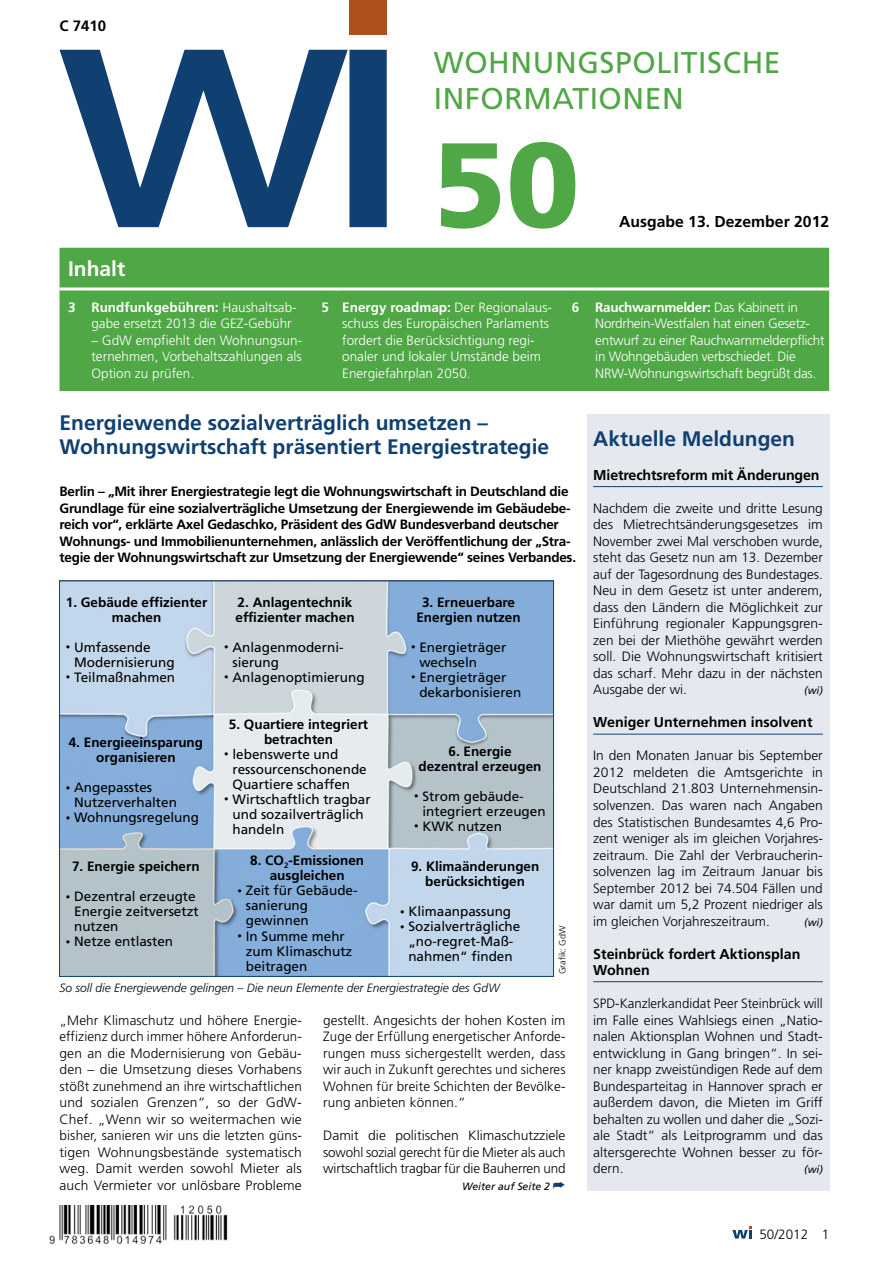
<style>
.page{position:relative;width:893px;height:1263px;background:#fff}
.page>*{position:absolute;margin:0;border:0;box-sizing:border-box;transform-origin:0 0}
.t1{font:900 120px "Frutiger";color:#50a746}
.t2{font:30px/36px "Frutiger";letter-spacing:.02em;color:#50a746}
.t3{font:700 21px/24px "Frutiger";color:#0f4071}
.t4{font:700 21px "Frutiger";color:#fff}
.t5{font:700 15.75px "Frutiger";color:#000}
.t6{font:700 15px "Frutiger";color:#000}
.t7{font:700 14.25px/16.5px "Frutiger";color:#000}
.t8{font:300 13.5px/16.5px "Frutiger";color:#000;text-align:justify}
.t9{font:13.5px/15px "Frutiger";color:#000}
.t10{font:700 13.5px/16.5px "Frutiger";letter-spacing:-.02em;color:#000}
.t11{font:300 13.5px/16.5px "Frutiger";color:#fff}
.t12{font:700 13.5px/15px "Frutiger";color:#000;text-align:center}
.t13{font:300 13.5px/16.5px "Frutiger";letter-spacing:-.02em;color:#fff}
.t14{font:italic 300 12px "Frutiger";color:#000}
.t15{font:italic 10.5px "Frutiger";color:#000}
.t16{font:300 9px "Frutiger";color:#000}
.s1{font-weight:700}
.s2{font-size:9px}
.s3{color:#0f4071}
</style>
<div class="page">
<img style="left:49px;top:1205px;width:179px;height:38px">
<div style="left:587px;top:414px;width:242px;height:777px;background:#e6e8f0"></div>
<hr style="left:593px;top:486px;width:230px;height:1px;background:#0f4071">
<hr style="left:593px;top:734px;width:230px;height:1px;background:#0f4071">
<hr style="left:593px;top:981px;width:230px;height:1px;background:#0f4071">
<svg style="left:732px;top:1226px;width:20px;height:12px"></svg>
<div style="left:60px;top:248px;width:769px;height:143px;background:#50a746"></div>
<hr style="left:60px;top:287px;width:23px;height:3px;background:#fff">
<hr style="left:83px;top:287px;width:238px;height:3px;background:#fff">
<hr style="left:321px;top:287px;width:21px;height:3px;background:#fff">
<hr style="left:342px;top:287px;width:230px;height:3px;background:#fff">
<hr style="left:572px;top:287px;width:23px;height:3px;background:#fff">
<hr style="left:595px;top:287px;width:234px;height:3px;background:#fff">
<svg style="left:60px;top:50px;width:327px;height:177px"></svg>
<div style="left:350px;top:0;width:37px;height:34px;background:#af4f1c"></div>
<img style="left:61px;top:582px;width:491px;height:393px">
<p class="t6" style="left:60px;top:17px;width:48px">C 7410</p>
<h3 class="t4" style="left:68px;top:257px;width:59px">Inhalt</h3>
<p class="t11" style="left:91px;top:299px;width:207px;text-indent:-23px"><span class="s1">3 Rundfunkgebühren:</span> Haushaltsab&shy;gabe ersetzt 2013 die GEZ-Gebühr</p>
<p class="t11" style="left:91px;top:332px;width:212px;text-align:justify">– GdW empfiehlt den Wohnungsun&shy;ternehmen, Vorbehaltszahlungen als Option zu prüfen.</p>
<h2 class="t2" style="left:434px;top:44px;width:348px">Wohnungspolitische<br>I nformationen</h2>
<h1 class="t1" style="left:433px;top:113px;width:148px">50</h1>
<p class="t5" style="left:619px;top:212px;width:212px">Ausgabe 13. Dezember 2012</p>
<p class="t11" style="left:342px;top:299px;width:211px;text-indent:-21px"><span class="s1">5 Energy roadmap:</span> Der Regionalaus&shy;schuss des Europäischen Parlaments fordert die Berücksichtigung regi&shy;onaler und lokaler Umstände beim Energiefahrplan 2050.</p>
<p class="t13" style="left:595px;top:299px;width:231px;text-indent:-23px"><span class="s1">6 Rauchwarnmelder:</span> Das Kabinett in Nordrhein-Westfalen hat einen Gesetz&shy;entwurf zu einer Rauchwarnmelderpflicht in Wohngebäuden verbschiedet. Die NRW-Wohnungswirtschaft begrüßt das.</p>
<h3 class="t3" style="left:60px;top:410px;width:491px">Energiewende sozialverträglich umsetzen –<br>Wohnungswirtschaft präsentiert Energiestrategie</h3>
<p class="t10" style="left:60px;top:483px;width:518px">Berlin – „Mit ihrer Energiestrategie legt die Wohnungswirtschaft in Deutschland die Grundlage für eine sozialverträgliche Umsetzung der Energiewende im Gebäudebe&shy;reich vor“, erklärte Axel Gedaschko, Präsident des GdW Bundesverband deutscher Wohnungs- und Immobilienunternehmen, anlässlich der Veröffentlichung der „Stra&shy;tegie der Wohnungswirtschaft zur Umsetzung der Energiewende“ seines Verbandes.</p>
<p class="t12" style="left:66px;top:595px;width:143px">1. Gebäude effizienter machen</p>
<p class="t9" style="left:74px;top:639px;width:102px;text-indent:-8px"><span class="s2">•</span> U mfassende<br>Modernisierung</p>
<p class="t9" style="left:66px;top:669px;width:111px"><span class="s2">•</span> Teilmaßnahmen</p>
<p class="t12" style="left:69px;top:735px;width:136px">4. Energieeinsparung organisieren</p>
<p class="t9" style="left:74px;top:780px;width:104px;text-indent:-8px"><span class="s2">•</span> Angepasstes<br>N utzerverhalten</p>
<p class="t9" style="left:66px;top:810px;width:135px"><span class="s2">•</span> Wohnungsregelung</p>
<p class="t12" style="left:72px;top:859px;width:129px">7. Energie speichern</p>
<p class="t9" style="left:74px;top:889px;width:126px;text-indent:-8px"><span class="s2">•</span> Dezentral erzeugte<br>E nergie zeitversetzt nutzen</p>
<p class="t9" style="left:66px;top:934px;width:109px"><span class="s2">•</span> N etze entlasten</p>
<p class="t12" style="left:236px;top:595px;width:121px;text-align:left">2. Anlagentechnik effizienter machen</p>
<p class="t9" style="left:233px;top:639px;width:113px;text-indent:-8px"><span class="s2">•</span> Anlagenmoderni&shy;sierung</p>
<p class="t9" style="left:224px;top:669px;width:142px"><span class="s2">•</span> Anlagenoptimierung</p>
<p class="t12" style="left:229px;top:716px;width:141px">5. Quartiere integriert betrachten</p>
<p class="t9" style="left:233px;top:746px;width:136px;text-indent:-8px"><span class="s2">•</span> lebenswerte und ressourcenschonende<br>Quartiere schaffen</p>
<p class="t9" style="left:233px;top:791px;width:140px;text-indent:-8px"><span class="s2">•</span> Wirtschaftlich tragbar und sozailverträglich handeln</p>
<p class="t12" style="left:250px;top:853px;width:115px">8. CO<sub>2</sub>-Emissionen ausgleichen</p>
<p class="t9" style="left:246px;top:883px;width:113px;text-indent:-8px"><span class="s2">•</span> Zeit für Gebäude&shy;sanierung gewinnen</p>
<p class="t9" style="left:246px;top:928px;width:108px;text-indent:-8px"><span class="s2">•</span> In Summe mehr zum Klimaschutz beitragen</p>
<p class="t12" style="left:416px;top:595px;width:106px">3. Erneuerbare<br>Energien nutzen</p>
<p class="t9" style="left:419px;top:639px;width:89px;text-indent:-8px"><span class="s2">•</span> Energieträger wechseln</p>
<p class="t9" style="left:419px;top:669px;width:104px;text-indent:-8px"><span class="s2">•</span> Energieträger dekarbonisieren</p>
<p class="t12" style="left:418px;top:744px;width:125px">6. Energie dezentral erzeugen</p>
<p class="t9" style="left:423px;top:789px;width:125px;text-indent:-8px"><span class="s2">•</span> Strom gebäude&shy;integriert erzeugen</p>
<p class="t9" style="left:414px;top:819px;width:89px"><span class="s2">•</span> KWK nutzen</p>
<p class="t12" style="left:411px;top:859px;width:130px">9. Klimaänderungen berücksichtigen</p>
<p class="t9" style="left:400px;top:904px;width:113px"><span class="s2">•</span> Klimaanpassung</p>
<p class="t9" style="left:400px;top:919px;width:122px;text-align:center"><span class="s2">•</span> Sozialverträgliche „no-regret-M aß&shy;nahmen“ finden</p>
<p class="t14" style="left:60px;top:980px;width:442px">So soll die Energiewende gelingen – Die neun Elemente der Energiestrategie des GdW</p>
<p class="t16" style="left:557px;top:974px;width:50px;rotate:-90deg">Grafik: GdW</p>
<p class="t8" style="left:60px;top:1012px;width:244px">„Mehr Klimaschutz und höhere Energie&shy;effizienz durch immer höhere Anforderun&shy;gen an die Modernisierung von Gebäu&shy;den – die Umsetzung dieses Vorhabens stößt zunehmend an ihre wirtschaftlichen und sozialen Grenzen“, so der GdW-Chef. „Wenn wir so weitermachen wie bisher, sanieren wir uns die letzten güns&shy;tigen Wohnungsbestände systematisch weg. Damit werden sowohl Mieter als auch Vermieter vor unlösbare Probleme</p>
<p class="t8" style="left:323px;top:1012px;width:244px">gestellt. Angesichts der hohen Kosten im Zuge der Erfüllung energetischer Anforde&shy;rungen muss sichergestellt werden, dass wir auch in Zukunft gerechtes und sicheres Wohnen für breite Schichten der Bevölke&shy;rung anbieten können.“</p>
<p class="t8" style="left:323px;top:1127px;width:244px">Damit die politischen Klimaschutzziele sowohl sozial gerecht für die Mieter als auch wirtschaftlich tragbar für die Bauherren und</p>
<p class="t15" style="left:462px;top:1180px;width:105px">Weiter auf Seite 2 <span class="s3">➦</span></p>
<h3 class="t3" style="left:593px;top:427px;width:203px">Aktuelle Meldungen</h3>
<p class="t7" style="left:593px;top:467px;width:228px">Mietrechtsreform mit Änderungen</p>
<p class="t8" style="left:593px;top:500px;width:231px">Nachdem die zweite und dritte Lesung des Mietrechtsänderungsgesetzes im November zwei Mal verschoben wurde, steht das Gesetz nun am 13. Dezember auf der Tagesordnung des Bundestages.<br>Neu in dem Gesetz ist unter anderem, dass den Ländern die Möglichkeit zur Einführung regionaler Kappungsgren&shy;zen bei der Miethöhe gewährt werden soll. Die Wohnungswirtschaft kritisiert das scharf. Mehr dazu in der nächsten Ausgabe der wi.</p>
<p class="t15" style="left:804px;top:685px;width:20px">(wi)</p>
<p class="t7" style="left:593px;top:714px;width:221px">Weniger Unternehmen insolvent</p>
<p class="t8" style="left:593px;top:748px;width:231px">In den Monaten Januar bis September 2012 meldeten die Amtsgerichte in Deutschland 21.803 Unternehmensin&shy;solvenzen. Das waren nach Angaben des Statistischen Bundesamtes 4,6 Pro&shy;zent weniger als im gleichen Vorjahres&shy;zeitraum. Die Zahl der Verbraucherin&shy;solvenzen lag im Zeitraum Januar bis September 2012 bei 74.504 Fällen und war damit um 5,2 Prozent niedriger als im gleichen Vorjahreszeitraum.</p>
<p class="t15" style="left:804px;top:916px;width:20px">(wi)</p>
<p class="t7" style="left:593px;top:945px;width:209px">Steinbrück fordert Aktionsplan<br>Wohnen</p>
<p class="t8" style="left:593px;top:995px;width:231px">SPD-Kanzlerkandidat Peer Steinbrück will im Falle eines Wahlsiegs einen „Natio&shy;nalen Aktionsplan Wohnen und Stadt&shy;entwicklung in Gang bringen“. In sei&shy;ner knapp zweistündigen Rede auf dem Bundesparteitag in Hannover sprach er außerdem davon, die Mieten im Griff behalten zu wollen und daher die „Sozi&shy;ale Stadt“ als Leitprogramm und das altersgerechte Wohnen besser zu för&shy;dern.</p>
<p class="t15" style="left:804px;top:1163px;width:20px">(wi)</p>
<p class="t8" style="left:759px;top:1226px;width:71px">50/2012 1</p>
</div>
